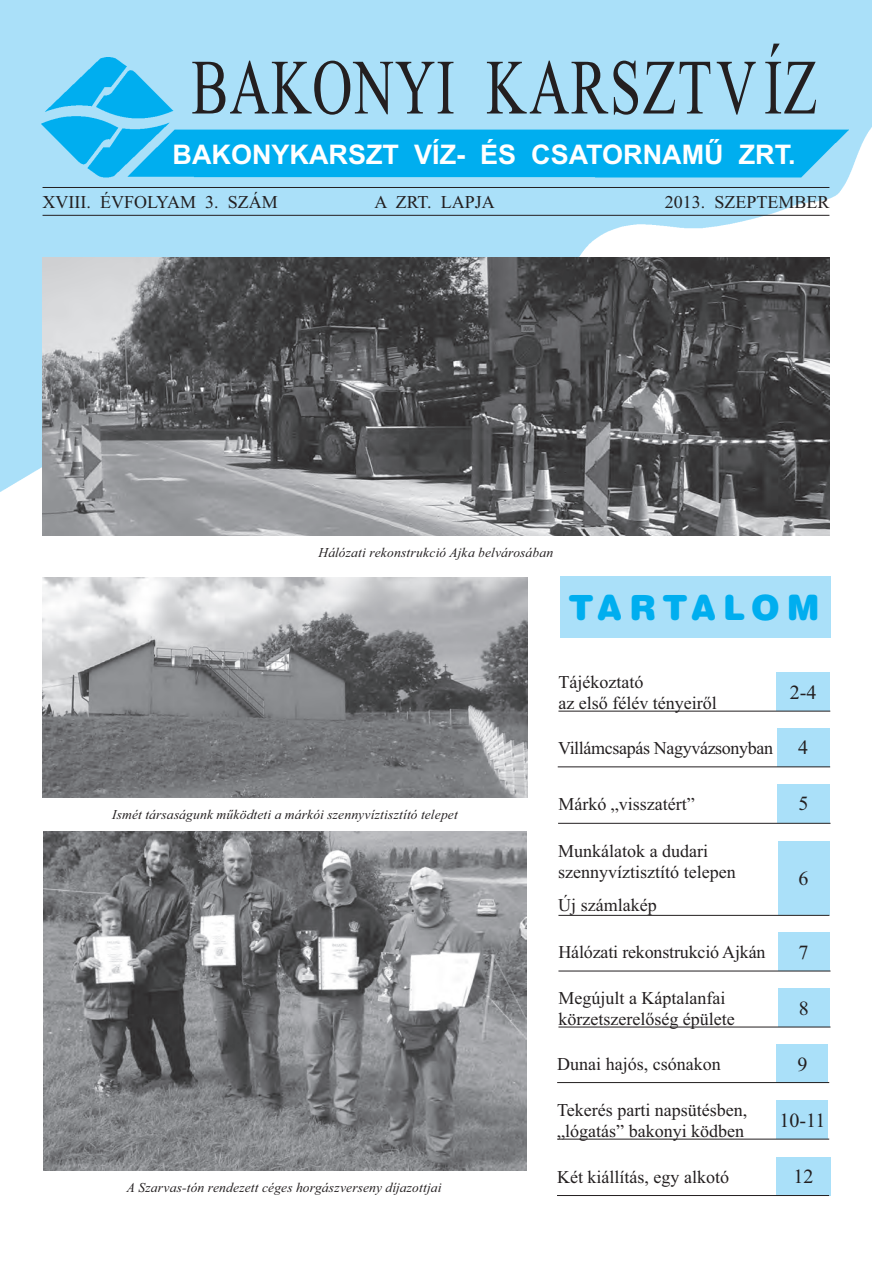
<style>
.page{position:relative;width:872px;height:1263px;background:#fff}
.page>*{position:absolute;margin:0;border:0;box-sizing:border-box;transform-origin:0 0}
.t1{font:78px "Times New Roman";letter-spacing:.02em;color:#231f20;scale:.71 1}
.t2{font:34.8px "Swiss 721 Black Rounded HU Normal";letter-spacing:.2em;color:#00aeef}
.t3{font:700 27px "Arial";color:#fff}
.t4{font:20.1px "Times New Roman";color:#231f20}
.t5{font:18px/21px "Times New Roman";color:#231f20}
.t6{font:18px "Times New Roman";letter-spacing:-.02em;color:#231f20}
.t7{font:italic 13.5px "Times New Roman";letter-spacing:.01em;color:#231f20}
.s1{font-size:20.1px}
</style>
<div class="page">
<img style="left:0;top:0;width:872px;height:500px">
<img style="left:41px;top:57px;width:807px;height:137px">
<hr style="left:43px;top:187px;width:786px;height:1px;background:#231f20">
<hr style="left:43px;top:215px;width:786px;height:1px;background:#231f20">
<div style="left:559px;top:576px;width:271px;height:62px;background:#aae0f9"></div>
<div style="left:776px;top:673px;width:53px;height:38px;background:#aae0f9"></div>
<hr style="left:558px;top:711px;width:272px;height:1px;background:#231f20">
<div style="left:777px;top:841px;width:52px;height:74px;background:#aae0f9"></div>
<hr style="left:558px;top:915px;width:271px;height:1px;background:#231f20">
<div style="left:777px;top:932px;width:52px;height:39px;background:#aae0f9"></div>
<hr style="left:558px;top:971px;width:272px;height:1px;background:#231f20">
<div style="left:777px;top:988px;width:52px;height:39px;background:#aae0f9"></div>
<div style="left:776px;top:1044px;width:52px;height:39px;background:#aae0f9"></div>
<div style="left:776px;top:1100px;width:52px;height:39px;background:#aae0f9"></div>
<div style="left:776px;top:1157px;width:54px;height:38px;background:#aae0f9"></div>
<hr style="left:558px;top:1027px;width:272px;height:1px;background:#231f20">
<hr style="left:557px;top:1082px;width:272px;height:1px;background:#231f20">
<hr style="left:557px;top:1139px;width:272px;height:1px;background:#231f20">
<hr style="left:557px;top:1195px;width:272px;height:1px;background:#231f20">
<div style="left:777px;top:784px;width:52px;height:39px;background:#aae0f9"></div>
<hr style="left:558px;top:823px;width:272px;height:1px;background:#231f20">
<div style="left:777px;top:728px;width:52px;height:39px;background:#aae0f9"></div>
<hr style="left:558px;top:767px;width:272px;height:1px;background:#231f20">
<img style="left:43px;top:578px;width:484px;height:219px">
<img style="left:43px;top:257px;width:786px;height:278px">
<img style="left:43px;top:831px;width:483px;height:339px">
<h1 class="t1" style="left:191px;top:59px;width:883px">BAKONYI KARSZTVÍZ</h1>
<h3 class="t3" style="left:173px;top:138px;width:624px">BAKONYKARSZT VÍZ- ÉS CSATORNAMŰ ZRT.</h3>
<p class="t5" style="left:43px;top:193px;width:237px">XVIII. ÉVFOLYAM 3. SZÁM</p>
<p class="t5" style="left:375px;top:193px;width:122px">A ZRT. LAPJA</p>
<p class="t5" style="left:665px;top:193px;width:166px">2013. SZEPTEMBER</p>
<p class="t7" style="left:318px;top:547px;width:236px">Hálózati rekonstrukció Ajka belvárosában</p>
<h2 class="t2" style="left:569px;top:587px;width:252px">TARTALOM</h2>
<p class="t5" style="left:558px;top:673px;width:160px">Tájékoztató<br>az első félév tényeiről</p>
<p class="t4" style="left:790px;top:685px;width:28px">2-4</p>
<p class="t7" style="left:112px;top:810px;width:347px">Ismét társaságunk működteti a márkói szennyvíztisztító telepet</p>
<p class="t7" style="left:127px;top:1183px;width:316px">A Szarvas-tón rendezett céges horgászverseny díjazottjai</p>
<p class="t6" style="left:558px;top:741px;width:251px">Villámcsapás Nagyvázsonyban <span class="s1">4</span></p>
<p class="t5" style="left:558px;top:795px;width:138px">Márkó „visszatért”</p>
<p class="t4" style="left:798px;top:796px;width:12px">5</p>
<p class="t5" style="left:558px;top:842px;width:179px">Munkálatok a dudari szennyvíztisztító telepen</p>
<p class="t5" style="left:558px;top:896px;width:100px">Új számlakép</p>
<p class="t5" style="left:558px;top:943px;width:209px">Hálózati rekonstrukció Ajkán</p>
<p class="t4" style="left:798px;top:945px;width:12px">7</p>
<p class="t4" style="left:798px;top:1000px;width:12px">8</p>
<p class="t4" style="left:798px;top:871px;width:12px">6</p>
<p class="t5" style="left:558px;top:989px;width:178px">Megújult a Káptalanfai körzetszerelőség épülete</p>
<p class="t5" style="left:557px;top:1055px;width:165px">Dunai hajós, csónakon</p>
<p class="t5" style="left:557px;top:1101px;width:192px">Tekerés parti napsütésben, „lógatás” bakonyi ködben</p>
<p class="t5" style="left:557px;top:1168px;width:173px">Két kiállítás, egy alkotó</p>
<p class="t4" style="left:797px;top:1056px;width:12px">9</p>
<p class="t4" style="left:779px;top:1113px;width:48px">10-11</p>
<p class="t4" style="left:793px;top:1169px;width:22px">12</p>
</div>
